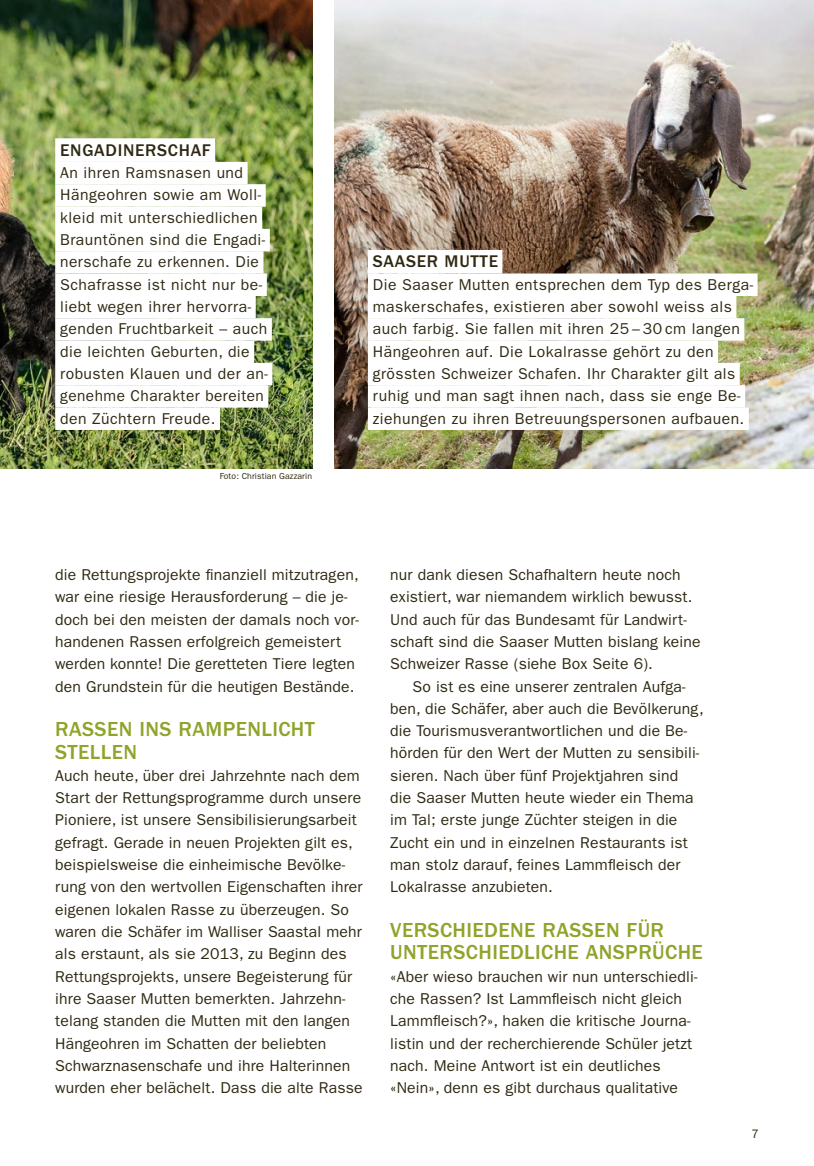
<style>
.page{position:relative;width:814px;height:1166px;background:#fff}
.page>*{position:absolute;margin:0;border:0;box-sizing:border-box;transform-origin:0 0}
.t1{font:500 21px/22.4px "ITC Franklin Gothic Std";letter-spacing:.02em;color:#8ea42a}
.t2{font:500 17.5px "ITC Franklin Gothic Std";letter-spacing:.04em;color:#2f2912}
.t3{font:15.75px/22.4px "ITC Franklin Gothic Std";letter-spacing:.01em;color:#2f2912}
.t4{font:15.75px/22.4px "ITC Franklin Gothic Std";letter-spacing:.03em;color:#2f2912}
.t5{font:12.25px "ITC Franklin Gothic Std";color:#2f2912}
.t6{font:8.75px "ITC Franklin Gothic Std";letter-spacing:.01em;color:#2f2912}
</style>
<div class="page">
<img style="left:0;top:0;width:312px;height:468px">
<div style="left:55px;top:138px;width:160px;height:24px;background:#fff"></div>
<div style="left:55px;top:162px;width:192px;height:22px;background:#fff"></div>
<div style="left:55px;top:184px;width:211px;height:23px;background:#fff"></div>
<div style="left:55px;top:206px;width:207px;height:23px;background:#fff"></div>
<div style="left:55px;top:229px;width:215px;height:22px;background:#fff"></div>
<div style="left:55px;top:251px;width:208px;height:23px;background:#fff"></div>
<div style="left:55px;top:273px;width:212px;height:23px;background:#fff"></div>
<div style="left:55px;top:296px;width:201px;height:22px;background:#fff"></div>
<div style="left:55px;top:318px;width:217px;height:23px;background:#fff"></div>
<div style="left:55px;top:340px;width:199px;height:23px;background:#fff"></div>
<div style="left:55px;top:363px;width:217px;height:22px;background:#fff"></div>
<div style="left:55px;top:385px;width:213px;height:23px;background:#fff"></div>
<div style="left:55px;top:407px;width:165px;height:23px;background:#fff"></div>
<img style="left:334px;top:0;width:480px;height:468px">
<div style="left:368px;top:250px;width:134px;height:24px;background:#fff"></div>
<div style="left:368px;top:273px;width:389px;height:23px;background:#fff"></div>
<div style="left:368px;top:296px;width:368px;height:22px;background:#fff"></div>
<div style="left:368px;top:318px;width:376px;height:23px;background:#fff"></div>
<div style="left:368px;top:340px;width:350px;height:23px;background:#fff"></div>
<div style="left:368px;top:363px;width:371px;height:22px;background:#fff"></div>
<div style="left:368px;top:385px;width:377px;height:23px;background:#fff"></div>
<div style="left:368px;top:407px;width:380px;height:23px;background:#fff"></div>
<p class="t2" style="left:60px;top:140px;width:152px">ENGADINERSCHAF</p>
<p class="t4" style="left:60px;top:162px;width:209px">An ihren Ramsnasen und<br>Hängeohren sowie am Woll&shy;kleid mit unterschiedlichen<br>Brauntönen sind die Engadi&shy;nerschafe zu erkennen. Die<br>Schafrasse ist nicht nur be&shy;liebt wegen ihrer hervorra&shy;genden Fruchtbarkeit – auch die leichten Geburten, die robusten Klauen und der an&shy;genehme Charakter bereiten den Züchtern Freude.</p>
<p class="t6" style="left:220px;top:471px;width:94px">Foto: Christian Gazzarin</p>
<p class="t2" style="left:373px;top:252px;width:127px">SAASER MUTTE</p>
<p class="t4" style="left:373px;top:273px;width:382px">Die Saaser Mutten entsprechen dem Typ des Berga&shy;maskerschafes, existieren aber sowohl weiss als auch farbig. Sie fallen mit ihren 25 – 30 cm langen Hängeohren auf. Die Lokalrasse gehört zu den grössten Schweizer Schafen. Ihr Charakter gilt als ruhig und man sagt ihnen nach, dass sie enge Be&shy;ziehungen zu ihren Betreuungspersonen aufbauen.</p>
<p class="t3" style="left:55px;top:563px;width:305px">die Rettungsprojekte finanziell mitzutragen, war eine riesige Herausforderung – die je&shy;doch bei den meisten der damals noch vor&shy;handenen Rassen erfolgreich gemeistert werden konnte! Die geretteten Tiere legten den Grundstein für die heutigen Bestände.</p>
<h1 class="t1" style="left:55px;top:718px;width:261px">RASSEN INS RAMPENLICHT<br>STELLEN</h1>
<p class="t3" style="left:55px;top:764px;width:309px">Auch heute, über drei Jahrzehnte nach dem Start der Rettungsprogramme durch unsere Pioniere, ist unsere Sensibilisierungsarbeit gefragt. Gerade in neuen Projekten gilt es, beispielsweise die einheimische Bevölke&shy;rung von den wertvollen Eigenschaften ihrer eigenen lokalen Rasse zu überzeugen. So waren die Schäfer im Walliser Saastal mehr als erstaunt, als sie 2013, zu Beginn des Rettungsprojekts, unsere Begeisterung für ihre Saaser Mutten bemerkten. Jahrzehn-- telang standen die Mutten mit den langen Hängeohren im Schatten der beliebten Schwarznasenschafe und ihre Halterinnen wurden eher belächelt. Dass die alte Rasse</p>
<p class="t3" style="left:390px;top:563px;width:312px">nur dank diesen Schafhaltern heute noch existiert, war niemandem wirklich bewusst.<br>Und auch für das Bundesamt für Landwirt&shy;schaft sind die Saaser Mutten bislang keine Schweizer Rasse (siehe Box Seite 6).</p>
<p class="t3" style="left:390px;top:675px;width:315px;text-indent:22px">So ist es eine unserer zentralen Aufga&shy;ben, die Schäfer, aber auch die Bevölkerung, die Tourismusverantwortlichen und die Be&shy;hörden für den Wert der Mutten zu sensibili&shy;sieren. Nach über fünf Projektjahren sind<br>die Saaser Mutten heute wieder ein Thema im Tal; erste junge Züchter steigen in die Zucht ein und in einzelnen Restaurants ist man stolz darauf, feines Lammfleisch der Lokalrasse anzubieten.</p>
<h1 class="t1" style="left:390px;top:919px;width:314px">VERSCHIEDENE RASSEN FÜR<br>UNTERSCHIEDLICHE ANSPRÜCHE</h1>
<p class="t3" style="left:390px;top:965px;width:309px">«Aber wieso brauchen wir nun unterschiedli&shy;che Rassen? Ist Lammfleisch nicht gleich Lammfleisch?», haken die kritische Journa&shy;listin und der recherchierende Schüler jetzt nach. Meine Antwort ist ein deutliches «Nein», denn es gibt durchaus qualitative</p>
<p class="t5" style="left:751px;top:1127px;width:9px">7</p>
</div>
